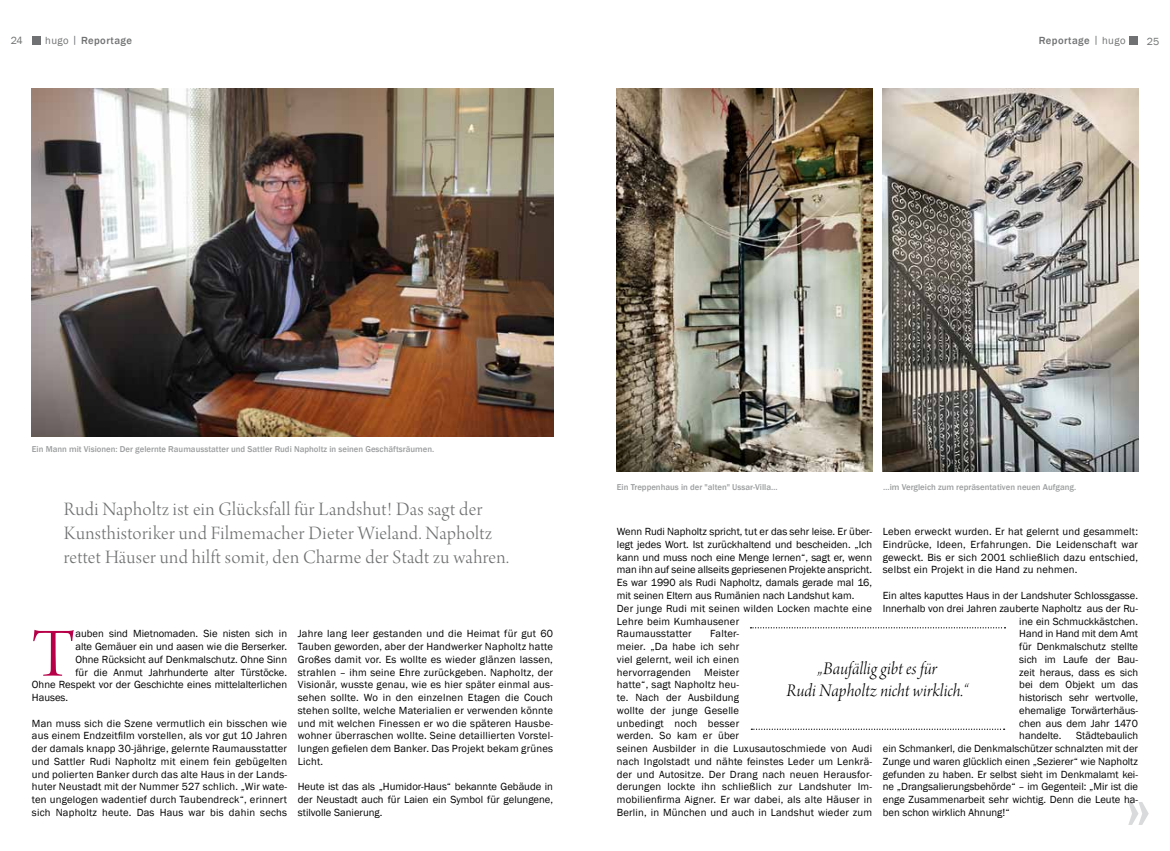
<style>
.page{position:relative;width:1170px;height:851px;background:#fff}
.page>*{position:absolute;margin:0;border:0;box-sizing:border-box;transform-origin:0 0}
.t1{font:72.75px "Arno Pro Light Display";color:#b70048}
.t2{font:20px/24px "Arno Pro Light Display";letter-spacing:.02em;color:#707172}
.t3{font:18.75px/22.5px "Arno Pro Light Italic Display";letter-spacing:.005em;color:#000;text-align:center}
.t4{font:10.62px/12.8px "Franklin Gothic";color:#000;text-align:justify}
.t5{font:10.62px/12.8px "Franklin Gothic";letter-spacing:.02em;color:#000}
.t6{font:500 10.62px "Franklin Gothic";letter-spacing:.04em;color:#707172}
.t7{font:10.62px "Franklin Gothic";color:#707172}
.t8{font:500 8.75px "Franklin Gothic";color:#9c9e9f}
.s1{font-weight:400}
</style>
<div class="page">
<div style="left:1129px;top:36px;width:8px;height:9px;background:#707172"></div>
<div style="left:32px;top:36px;width:9px;height:9px;background:#707172"></div>
<svg style="left:1128px;top:802px;width:20px;height:22px"></svg>
<img style="left:882px;top:89px;width:256px;height:382px">
<img style="left:617px;top:89px;width:255px;height:382px">
<img style="left:32px;top:89px;width:521px;height:347px">
<svg style="left:750px;top:627px;width:255px;height:1px"></svg>
<svg style="left:751px;top:728px;width:253px;height:1px"></svg>
<p class="t7" style="left:11px;top:34px;width:13px">24</p>
<p class="t6" style="left:45px;top:34px;width:88px"><span class="s1">hugo |</span> Reportage</p>
<p class="t6" style="left:1038px;top:34px;width:88px">Reportage <span class="s1">| hugo</span></p>
<p class="t7" style="left:1146px;top:34px;width:14px">25</p>
<p class="t8" style="left:32px;top:443px;width:404px">Ein Mann mit Visionen: Der gelernte Raumausstatter und Sattler Rudi Napholtz in seinen Geschäftsräumen.</p>
<h2 class="t2" style="left:64px;top:498px;width:446px">Rudi Napholtz ist ein Glücksfall für Landshut! Das sagt der<br>Kunsthistoriker und Filmemacher Dieter Wieland. Napholtz rettet Häuser und hilft somit, den Charme der Stadt zu wahren.</h2>
<h1 class="t1" style="left:32px;top:614px;width:45px">T</h1>
<p class="t4" style="left:75px;top:627px;width:213px">auben sind Mietnomaden. Sie nisten sich in</p>
<p class="t4" style="left:75px;top:640px;width:213px">alte Gemäuer ein und aasen wie die Berserker.</p>
<p class="t4" style="left:75px;top:653px;width:213px">Ohne Rücksicht auf Denkmalschutz. Ohne Sinn</p>
<p class="t4" style="left:75px;top:665px;width:213px">für die Anmut Jahrhunderte alter Türstöcke.</p>
<p class="t4" style="left:32px;top:678px;width:257px">Ohne Respekt vor der Geschichte eines mittelalterlichen</p>
<p class="t4" style="left:32px;top:691px;width:38px">Hauses.</p>
<p class="t4" style="left:32px;top:716px;width:257px">Man muss sich die Szene vermutlich ein bisschen wie aus einem Endzeitfilm vorstellen, als vor gut 10 Jahren der damals knapp 30-jährige, gelernte Raumausstatter und Sattler Rudi Napholtz mit einem fein gebügelten und polierten Banker durch das alte Haus in der Lands&shy;huter Neustadt mit der Nummer 527 schlich. „Wir wate&shy;ten ungelogen wadentief durch Taubendreck“, erinnert sich Napholtz heute. Das Haus war bis dahin sechs</p>
<p class="t4" style="left:298px;top:627px;width:257px">Jahre lang leer gestanden und die Heimat für gut 60<br>Tauben geworden, aber der Handwerker Napholtz hatte Großes damit vor. Es wollte es wieder glänzen lassen, strahlen – ihm seine Ehre zurückgeben. Napholtz, der Visionär, wusste genau, wie es hier später einmal aus&shy;sehen sollte. Wo in den einzelnen Etagen die Couch stehen sollte, welche Materialien er verwenden könnte und mit welchen Finessen er wo die späteren Hausbe&shy;wohner überraschen wollte. Seine detaillierten Vorstel&shy;lungen gefielen dem Banker. Das Projekt bekam grünes Licht.</p>
<p class="t4" style="left:298px;top:780px;width:257px">Heute ist das als „Humidor-Haus“ bekannte Gebäude in der Neustadt auch für Laien ein Symbol für gelungene, stilvolle Sanierung.</p>
<p class="t8" style="left:617px;top:482px;width:162px">Ein Treppenhaus in der "alten" Ussar-Villa…</p>
<p class="t8" style="left:883px;top:482px;width:194px">…im Vergleich zum repräsentativen neuen Aufgang.</p>
<p class="t4" style="left:617px;top:525px;width:257px;text-align:left">Wenn Rudi Napholtz spricht, tut er das sehr leise. Er über&shy;legt jedes Wort. Ist zurückhaltend und bescheiden. „Ich kann und muss noch eine Menge lernen“, sagt er, wenn man ihn auf seine allseits gepriesenen Projekte anspricht.<br>Es war 1990 als Rudi Napholtz, damals gerade mal 16, mit seinen Eltern aus Rumänien nach Landshut kam.<br>Der junge Rudi mit seinen wilden Locken machte eine Lehre beim Kumhausener<br>Raumausstatter</p>
<p class="t4" style="left:882px;top:525px;width:257px">Leben erweckt wurden. Er hat gelernt und gesammelt:<br>Eindrücke, Ideen, Erfahrungen. Die Leidenschaft war geweckt. Bis er sich 2001 schließlich dazu entschied, selbst ein Projekt in die Hand zu nehmen.</p>
<p class="t4" style="left:882px;top:589px;width:257px">Ein altes kaputtes Haus in der Landshuter Schlossgasse.</p>
<p class="t4" style="left:882px;top:602px;width:257px">Innerhalb von drei Jahren zauberte Napholtz aus der Ru-</p>
<p class="t4" style="left:1019px;top:614px;width:120px">ine ein Schmuckkästchen.</p>
<p class="t4" style="left:1019px;top:627px;width:120px">Hand in Hand mit dem Amt</p>
<p class="t4" style="left:1019px;top:640px;width:120px">für Denkmalschutz stellte</p>
<p class="t4" style="left:1019px;top:653px;width:120px">sich im Laufe der Bau-</p>
<p class="t4" style="left:1019px;top:665px;width:120px">zeit heraus, dass es sich</p>
<p class="t4" style="left:1019px;top:678px;width:120px">bei dem Objekt um das</p>
<p class="t4" style="left:1019px;top:691px;width:120px">historisch sehr wertvolle,</p>
<p class="t4" style="left:1019px;top:704px;width:120px">ehemalige Torwärterhäus-</p>
<p class="t4" style="left:1019px;top:716px;width:120px">chen aus dem Jahr 1470</p>
<p class="t4" style="left:1019px;top:729px;width:44px">handelte.</p>
<p class="t5" style="left:617px;top:627px;width:257px;text-indent:93px">Falter-<br>meier. „Da habe ich sehr<br>viel gelernt, weil ich einen<br>hervorragenden Meister<br>hatte“, sagt Napholtz heu-<br>te. Nach der Ausbildung<br>wollte der junge Geselle<br>unbedingt noch besser<br>werden. So kam er über<br>seinen Ausbilder in die Luxusautoschmiede von Audi nach Ingolstadt und nähte feinstes Leder um Lenkrä&shy;der und Autositze. Der Drang nach neuen Herausfor&shy;derungen lockte ihn schließlich zur Landshuter Im&shy;mobilienfirma Aigner. Er war dabei, als alte Häuser in Berlin, in München und auch in Landshut wieder zum</p>
<h3 class="t3" style="left:786px;top:657px;width:184px">„Baufällig gibt es für<br>Rudi Napholtz nicht wirklich.“</h3>
<p class="t4" style="left:882px;top:729px;width:257px;text-indent:193px">Städtebaulich ein Schmankerl, die Denkmalschützer schnalzten mit der Zunge und waren glücklich einen „Sezierer“ wie Napholtz gefunden zu haben. Er selbst sieht im Denkmalamt kei&shy;ne „Drangsalierungsbehörde“ – im Gegenteil: „Mir ist die enge Zusammenarbeit sehr wichtig. Denn die Leute ha&shy;ben schon wirklich Ahnung!“</p>
</div>
